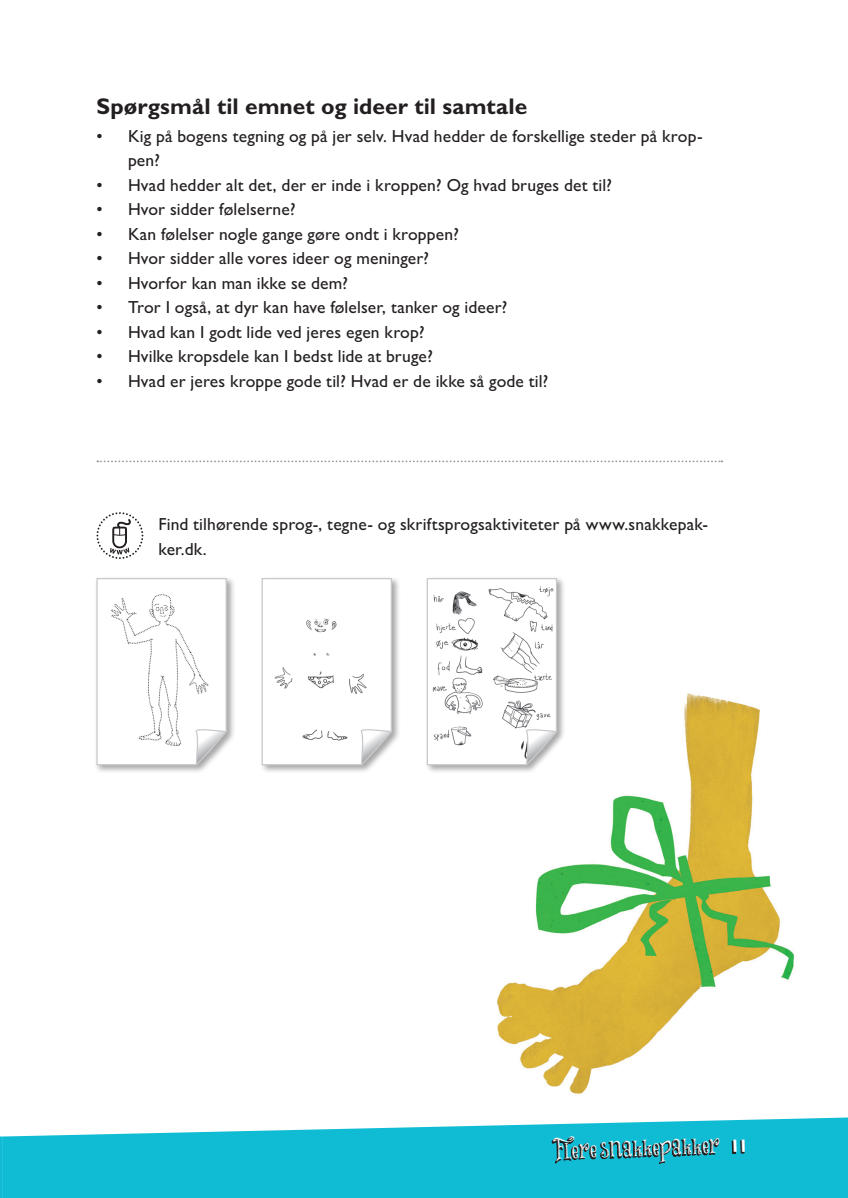
<style>
.page{position:relative;width:848px;height:1198px;background:#fff}
.page>*{position:absolute;margin:0;border:0;box-sizing:border-box;transform-origin:0 0}
.t1{font:700 22.75px "Gentle Sans";letter-spacing:.005em;color:#231f20}
.t2{font:17.68px "Things We Said";color:#fff}
.t3{font:17.5px/24.5px "Gentle Sans";letter-spacing:.01em;color:#231f20}
.s1{font-family:"Gentle Sans";font-weight:700}
</style>
<div class="page">
<img style="left:497px;top:693px;width:297px;height:395px">
<svg style="left:97px;top:460px;width:625px;height:2px"></svg>
<svg style="left:96px;top:512px;width:47px;height:47px"></svg>
<div style="left:94px;top:576px;width:142px;height:198px;background:#231f20;opacity:.4"></div>
<svg style="left:96px;top:577px;width:132px;height:191px"></svg>
<div style="left:259px;top:576px;width:141px;height:198px;background:#231f20;opacity:.4"></div>
<svg style="left:261px;top:577px;width:132px;height:191px"></svg>
<div style="left:424px;top:576px;width:141px;height:198px;background:#231f20;opacity:.4"></div>
<svg style="left:426px;top:577px;width:132px;height:191px"></svg>
<svg style="left:3px;top:1117px;width:844px;height:81px;background:#30c5d9"></svg>
<svg style="left:551px;top:1088px;width:168px;height:110px"></svg>
<div style="left:731px;top:1140px;width:4px;height:14px;border:1px solid #231f20"></div>
<div style="left:739px;top:1140px;width:5px;height:13px;border:1px solid #231f20"></div>
<svg style="left:0;top:1136px;width:3px;height:62px"></svg>
<svg style="left:844px;top:1190px;width:4px;height:8px"></svg>
<h1 class="t1" style="left:96px;top:93px;width:432px">Spørgsmål til emnet og ideer til samtale</h1>
<p class="t3" style="left:128px;top:124px;width:576px;text-indent:-31px">• Kig på bogens tegning og på jer selv. Hvad hedder de forskellige steder på krop&shy;pen?</p>
<p class="t3" style="left:96px;top:173px;width:517px">• Hvad hedder alt det, der er inde i kroppen? Og hvad bruges det til?</p>
<p class="t3" style="left:96px;top:197px;width:201px">• Hvor sidder følelserne?</p>
<p class="t3" style="left:96px;top:222px;width:364px">• Kan følelser nogle gange gøre ondt i kroppen?</p>
<p class="t3" style="left:96px;top:246px;width:334px">• Hvor sidder alle vores ideer og meninger?</p>
<p class="t3" style="left:96px;top:271px;width:253px">• Hvorfor kan man ikke se dem?</p>
<p class="t3" style="left:96px;top:295px;width:412px">• Tror I også, at dyr kan have følelser, tanker og ideer?</p>
<p class="t3" style="left:96px;top:320px;width:329px">• Hvad kan I godt lide ved jeres egen krop?</p>
<p class="t3" style="left:96px;top:344px;width:337px">• Hvilke kropsdele kan I bedst lide at bruge?</p>
<p class="t3" style="left:96px;top:369px;width:453px">• Hvad er jeres kroppe gode til? Hvad er de ikke så gode til?</p>
<p class="t3" style="left:158px;top:512px;width:550px">Find tilhørende sprog-, tegne- og skriftsprogsaktiviteter på www.snakkepak&shy;ker.dk.</p>
<p class="t2" style="left:555px;top:1137px;width:194px;rotate:-2deg">Flere snakkepakker <span class="s1">11</span></p>
</div>
